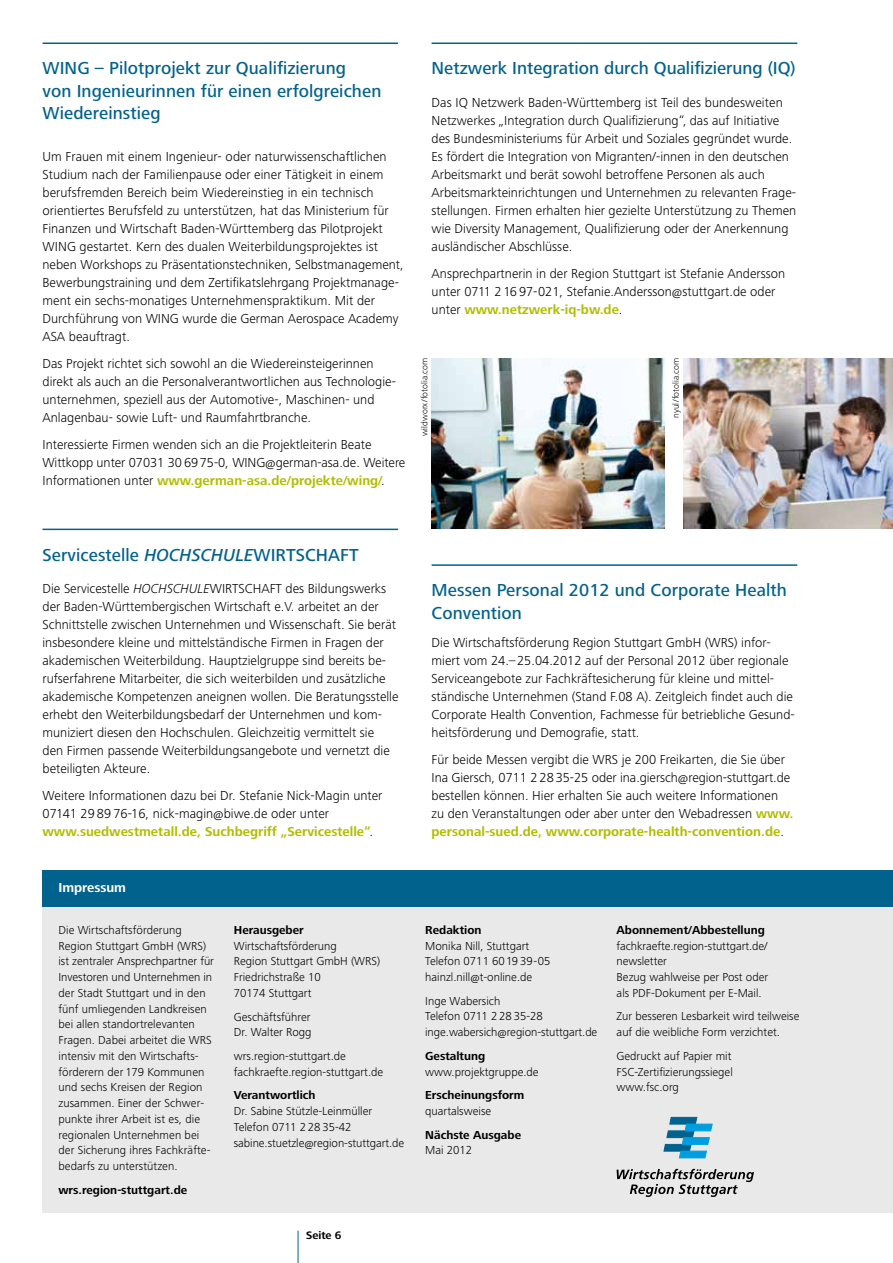
<style>
.page{position:relative;width:893px;height:1263px;background:#fff}
.page>*{position:absolute;margin:0;border:0;box-sizing:border-box;transform-origin:0 0}
.t1{font:500 18px/22.5px "Frutiger Next LT";letter-spacing:.005em;color:#00628d}
.t2{font:300 13.5px/18px "Frutiger Next LT";color:#000}
.t3{font:700 13.5px "Frutiger Next LT";color:#fff}
.t4{font:300 12px/15.8px "Frutiger Next LT";color:#000}
.t5{font:700 12px "Frutiger Next LT";color:#000}
.t6{font:700 11.25px "Frutiger Next LT";color:#000}
.t7{font:300 9px "Frutiger Next LT";color:#000}
.s1{font-weight:700;color:#afbe00}
.s2{font-style:italic}
</style>
<div class="page">
<hr style="left:298px;top:1231px;width:1px;height:32px;background:#00628d">
<div style="left:43px;top:889px;width:850px;height:324px;background:#e9e9ea"></div>
<svg style="left:664px;top:1117px;width:48px;height:41px"></svg>
<svg style="left:617px;top:1169px;width:137px;height:28px"></svg>
<div style="left:43px;top:871px;width:850px;height:36px;background:#00628d"></div>
<hr style="left:892px;top:318px;width:1px;height:945px;background:#e9e9ea">
<hr style="left:892px;top:313px;width:1px;height:36px;background:#00628d">
<hr style="left:892px;top:1231px;width:1px;height:32px;background:#00628d">
<hr style="left:432px;top:564px;width:365px;height:2px;background:#00628d">
<hr style="left:43px;top:43px;width:355px;height:1px;background:#00628d">
<hr style="left:43px;top:529px;width:355px;height:1px;background:#00628d">
<hr style="left:432px;top:43px;width:365px;height:1px;background:#00628d">
<img style="left:432px;top:358px;width:232px;height:171px">
<img style="left:683px;top:358px;width:210px;height:171px">
<h1 class="t1" style="left:43px;top:57px;width:340px">WING – Pilotprojekt zur Qualifizierung<br>von Ingenieurinnen für einen erfolgreichen<br>Wiedereinstieg</h1>
<p class="t2" style="left:43px;top:148px;width:363px">Um Frauen mit einem Ingenieur- oder naturwissenschaftlichen Studium nach der Familienpause oder einer Tätigkeit in einem berufsfremden Bereich beim Wiedereinstieg in ein technisch orientiertes Berufsfeld zu unterstützen, hat das Ministerium für Finanzen und Wirtschaft Baden-Württemberg das Pilotprojekt WING gestartet. Kern des dualen Weiterbildungsprojektes ist neben Workshops zu Präsentationstechniken, Selbstmanagement, Bewerbungstraining und dem Zertifikatslehrgang Projektmanage&shy;ment ein sechs-monatiges Unternehmenspraktikum. Mit der Durchführung von WING wurde die German Aerospace Academy ASA beauftragt.</p>
<p class="t2" style="left:43px;top:354px;width:355px">Das Projekt richtet sich sowohl an die Wiedereinsteigerinnen direkt als auch an die Personalverantwortlichen aus Technologie&shy;unternehmen, speziell aus der Automotive-, Maschinen- und Anlagenbau- sowie Luft- und Raumfahrtbranche.</p>
<p class="t2" style="left:43px;top:435px;width:364px">Interessierte Firmen wenden sich an die Projektleiterin Beate<br>Wittkopp unter 07031 30 6975-0, WING@german-asa.de. Weitere<br>Informationen unter <span class="s1">www.german-asa.de/projekte/wing/</span>.</p>
<h1 class="t1" style="left:432px;top:57px;width:366px">Netzwerk Integration durch Qualifizierung (IQ)</h1>
<p class="t2" style="left:432px;top:94px;width:366px">Das IQ Netzwerk Baden-Württemberg ist Teil des bundesweiten Netzwerkes „Integration durch Qualifizierung“, das auf Initiative des Bundesministeriums für Arbeit und Soziales gegründet wurde.<br>Es fördert die Integration von Migranten/-innen in den deutschen Arbeitsmarkt und berät sowohl betroffene Personen als auch Arbeitsmarkteinrichtungen und Unternehmen zu relevanten Frage&shy;stellungen. Firmen erhalten hier gezielte Unterstützung zu Themen wie Diversity Management, Qualifizierung oder der Anerkennung ausländischer Abschlüsse.</p>
<p class="t2" style="left:432px;top:265px;width:355px">Ansprechpartnerin in der Region Stuttgart ist Stefanie Andersson unter 0711 216 97-021, Stefanie.Andersson@stuttgart.de oder unter <span class="s1">www.netzwerk-iq-bw.de</span>.</p>
<p class="t7" style="left:419px;top:436px;width:80px;rotate:-90deg">wildworx/fotolia.com</p>
<p class="t7" style="left:671px;top:418px;width:62px;rotate:-90deg">nyul/fotolia.com</p>
<h1 class="t1" style="left:43px;top:543px;width:318px">Servicestelle <span class="s2">HOCHSCHULE</span>WIRTSCHAFT</h1>
<p class="t2" style="left:43px;top:580px;width:358px">Die Servicestelle <span class="s2">HOCHSCHULE</span>WIRTSCHAFT des Bildungswerks der Baden-Württembergischen Wirtschaft e.V. arbeitet an der Schnittstelle zwischen Unternehmen und Wissenschaft. Sie berät insbesondere kleine und mittelständische Firmen in Fragen der akademischen Weiterbildung. Hauptzielgruppe sind bereits be&shy;rufserfahrene Mitarbeiter, die sich weiterbilden und zusätzliche akademische Kompetenzen aneignen wollen. Die Beratungsstelle erhebt den Weiterbildungsbedarf der Unternehmen und kom&shy;muniziert diesen den Hochschulen. Gleichzeitig vermittelt sie<br>den Firmen passende Weiterbildungsangebote und vernetzt die beteiligten Akteure.</p>
<p class="t2" style="left:43px;top:787px;width:341px">Weitere Informationen dazu bei Dr. Stefanie Nick-Magin unter<br>07141 29 89 76-16, nick-magin@biwe.de oder unter <span class="s1">www.suedwestmetall.de, Suchbegriff „Servicestelle“</span>.</p>
<p class="t3" style="left:58px;top:880px;width:69px">Impressum</p>
<p class="t4" style="left:58px;top:922px;width:157px">Die Wirtschaftsförderung<br>Region Stuttgart GmbH (WRS) ist zentraler Ansprechpartner für<br>Investoren und Unternehmen in der Stadt Stuttgart und in den fünf umliegenden Landkreisen bei allen standortrelevanten<br>Fragen. Dabei arbeitet die WRS intensiv mit den Wirtschafts&shy;förderern der 179 Kommunen und sechs Kreisen der Region zusammen. Einer der Schwer&shy;punkte ihrer Arbeit ist es, die regionalen Unternehmen bei der Sicherung ihres Fachkräfte&shy;bedarfs zu unterstützen.</p>
<p class="t5" style="left:58px;top:1183px;width:130px">wrs.region-stuttgart.de</p>
<p class="t5" style="left:234px;top:923px;width:71px">Herausgeber</p>
<p class="t4" style="left:234px;top:938px;width:148px">Wirtschaftsförderung<br>Region Stuttgart GmbH (WRS)<br>Friedrichstraße 10<br>70174 Stuttgart</p>
<p class="t4" style="left:234px;top:1009px;width:79px">Geschäftsführer<br>Dr. Walter Rogg</p>
<p class="t4" style="left:234px;top:1048px;width:151px">wrs.region-stuttgart.de fachkraefte.region-stuttgart.de</p>
<p class="t5" style="left:234px;top:1088px;width:83px">Verantwortlich</p>
<p class="t4" style="left:234px;top:1103px;width:172px">Dr. Sabine Stützle-Leinmüller<br>Telefon 0711 2 28 35-42 sabine.stuetzle@region-stuttgart.de</p>
<p class="t6" style="left:306px;top:1229px;width:37px">Seite 6</p>
<h1 class="t1" style="left:432px;top:579px;width:357px">Messen Personal 2012 und Corporate Health<br>Convention</h1>
<p class="t2" style="left:432px;top:633px;width:365px">Die Wirtschaftsförderung Region Stuttgart GmbH (WRS) infor&shy;miert vom 24.–25.04.2012 auf der Personal 2012 über regionale Serviceangebote zur Fachkräftesicherung für kleine und mittel&shy;ständische Unternehmen (Stand F.08 A). Zeitgleich findet auch die Corporate Health Convention, Fachmesse für betriebliche Gesund&shy;heitsförderung und Demografie, statt.</p>
<p class="t2" style="left:432px;top:750px;width:363px">Für beide Messen vergibt die WRS je 200 Freikarten, die Sie über Ina Giersch, 0711 2 28 35-25 oder ina.giersch@region-stuttgart.de bestellen können. Hier erhalten Sie auch weitere Informationen zu den Veranstaltungen oder aber unter den Webadressen <span class="s1">www. personal-sued.de, www.corporate-health-convention.de</span>.</p>
<p class="t5" style="left:425px;top:923px;width:58px">Redaktion</p>
<p class="t4" style="left:425px;top:938px;width:127px">Monika Nill, Stuttgart<br>Telefon 0711 6019 39-05 hainzl.nill@t-online.de</p>
<p class="t4" style="left:425px;top:993px;width:174px">Inge Wabersich<br>Telefon 0711 2 28 35-28 inge.wabersich@region-stuttgart.de</p>
<p class="t5" style="left:425px;top:1049px;width:62px">Gestaltung</p>
<p class="t4" style="left:425px;top:1064px;width:115px">www.projektgruppe.de</p>
<p class="t5" style="left:425px;top:1088px;width:101px">Erscheinungsform</p>
<p class="t4" style="left:425px;top:1103px;width:67px">quartalsweise</p>
<p class="t5" style="left:425px;top:1128px;width:97px">Nächste Ausgabe</p>
<p class="t4" style="left:425px;top:1142px;width:49px">Mai 2012</p>
<p class="t5" style="left:617px;top:923px;width:150px">Abonnement/Abbestellung</p>
<p class="t4" style="left:617px;top:938px;width:153px">fachkraefte.region-stuttgart.de/ newsletter<br>Bezug wahlweise per Post oder als PDF-Dokument per E-Mail.</p>
<p class="t4" style="left:617px;top:1008px;width:184px">Zur besseren Lesbarkeit wird teilweise auf die weibliche Form verzichtet.</p>
<p class="t4" style="left:617px;top:1048px;width:118px;text-align:justify">Gedruckt auf Papier mit FSC-Zertifizierungssiegel www.fsc.org</p>
</div>
